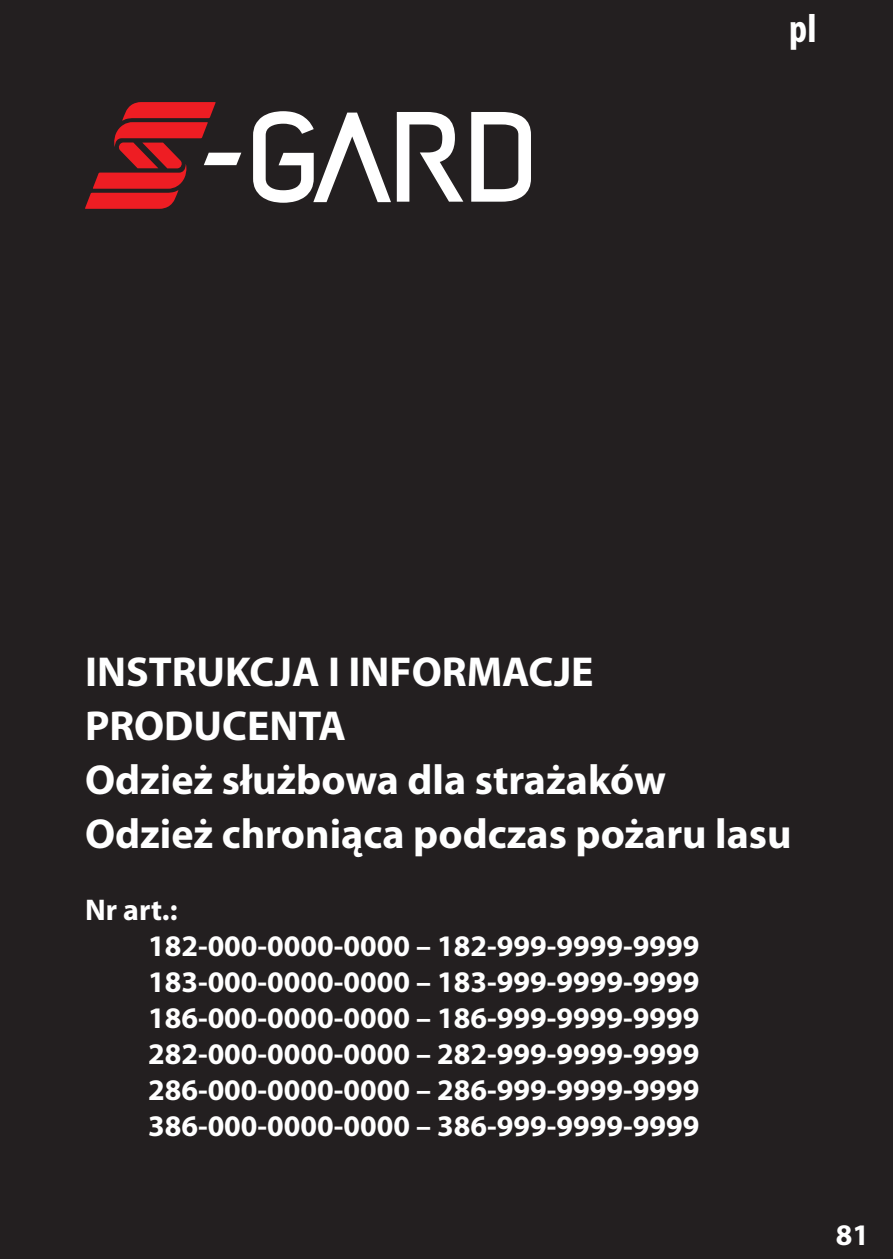
<style>
.page{position:relative;width:893px;height:1259px;background:#231f20}
.page>*{position:absolute;margin:0;border:0;box-sizing:border-box;transform-origin:0 0}
.t1{font:700 42px/54px "Myriad Pro";color:#fff}
.t2{font:700 condensed 40.5px "Myriad Pro";color:#fff}
.t3{font:700 30px/36px "Myriad Pro";color:#fff}
</style>
<div class="page">
<svg style="left:471px;top:112px;width:60px;height:90px"></svg>
<svg style="left:397px;top:112px;width:66px;height:90px"></svg>
<svg style="left:253px;top:111px;width:138px;height:92px"></svg>
<svg style="left:85px;top:102px;width:156px;height:107px"></svg>
<h2 class="t2" style="left:789px;top:3px;width:29px">pl</h2>
<h1 class="t1" style="left:85px;top:643px;width:708px">INSTRUKCJA I INFORMACJE<br>PRODUCENTA<br>Odzież służbowa dla strażaków<br>Odzież chroniąca podczas pożaru lasu</h1>
<p class="t3" style="left:148px;top:891px;width:553px;text-indent:-63px">Nr art.:<br>182-000-0000-0000 – 182-999-9999-9999<br>183-000-0000-0000 – 183-999-9999-9999<br>186-000-0000-0000 – 186-999-9999-9999<br>282-000-0000-0000 – 282-999-9999-9999<br>286-000-0000-0000 – 286-999-9999-9999<br>386-000-0000-0000 – 386-999-9999-9999</p>
<p class="t3" style="left:836px;top:1215px;width:35px">81</p>
</div>
